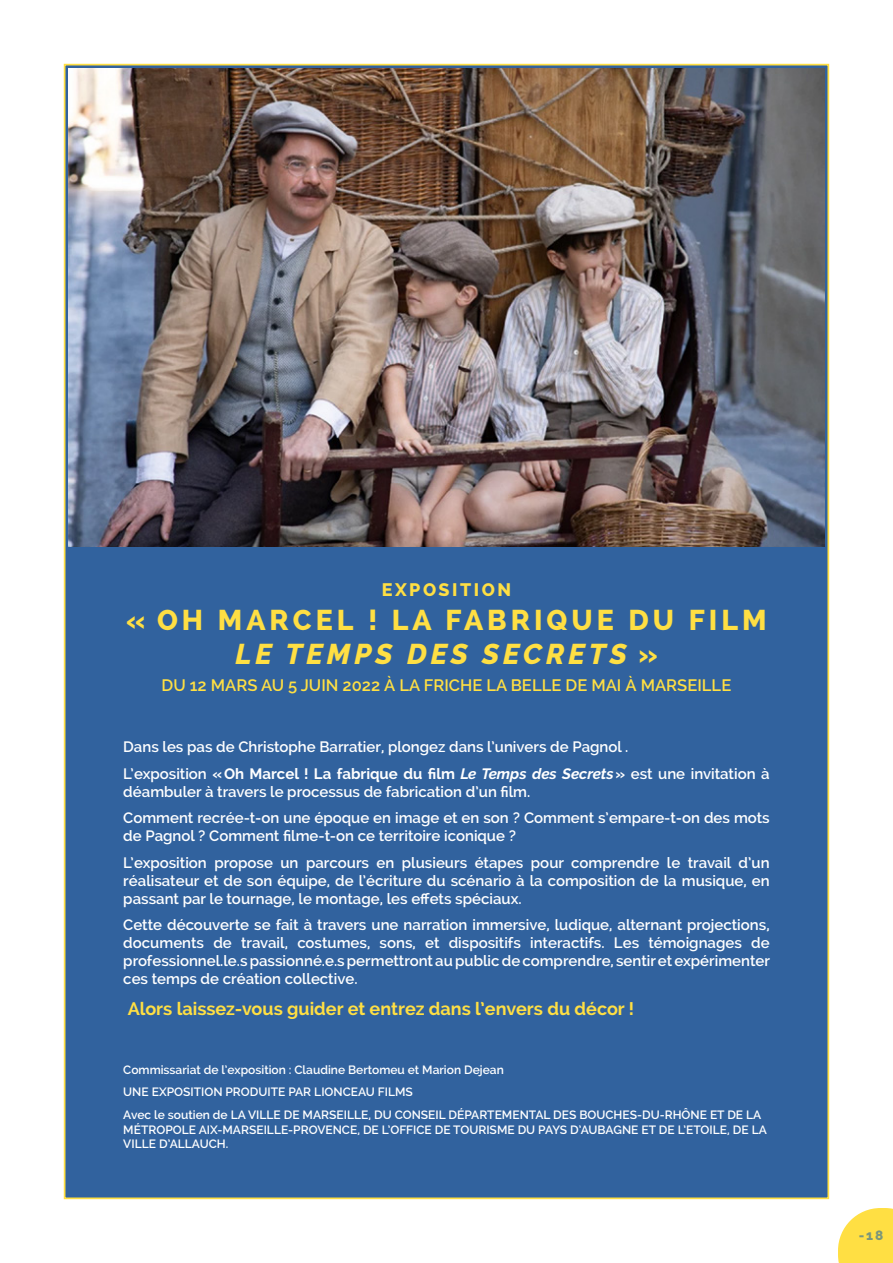
<style>
.page{position:relative;width:893px;height:1263px;background:#fff}
.page>*{position:absolute;margin:0;border:0;box-sizing:border-box;transform-origin:0 0}
.t1{font:800 28.5px/34.2px "Raleway";letter-spacing:.14em;color:#ffdf43;text-align:center}
.t2{font:700 18px "Raleway";color:#ffdf43}
.t3{font:800 18px "Raleway";letter-spacing:.14em;color:#ffdf43}
.t4{font:600 16.5px "Raleway";color:#ffdf43}
.t5{font:600 15px/18px "Raleway";color:#fff}
.t6{font:800 13.5px "Raleway";color:#7b967b}
.t7{font:600 12px/23px "Raleway";color:#fff}
.s1{font-style:italic}
.s2{font-weight:700}
.s3{font-weight:700;font-style:italic}
</style>
<div class="page">
<div style="left:64px;top:64px;width:765px;height:1135px;background:#31629e;border:2px solid #ffdf43"></div>
<img style="left:68px;top:68px;width:757px;height:478px">
<svg style="left:838px;top:1208px;width:55px;height:55px;background:#ffe35b"></svg>
<p class="t3" style="left:382px;top:580px;width:131px">EXPOSITION</p>
<h1 class="t1" style="left:126px;top:603px;width:642px">« OH MARCEL ! LA FABRIQUE DU FILM<br><span class="s1">LE TEMPS DES SECRETS</span> »</h1>
<p class="t4" style="left:162px;top:676px;width:571px">DU 12 MARS AU 5 JUIN 2022 À LA FRICHE LA BELLE DE MAI À MARSEILLE</p>
<p class="t5" style="left:123px;top:734px;width:648px;line-height:26.5px">Dans les pas de Christophe Barratier, plongez dans l’univers de Pagnol .<br>L’exposition <span class="s2">«Oh Marcel ! La fabrique du film</span> <span class="s3">Le Temps des Secrets</span><span class="s2">»</span> est une invitation à</p>
<p class="t5" style="left:123px;top:778px;width:648px;line-height:26.5px">déambuler à travers le processus de fabrication d’un film.<br>Comment recrée-t-on une époque en image et en son ? Comment s’empare-t-on des mots</p>
<p class="t5" style="left:123px;top:823px;width:648px;line-height:26.5px">de Pagnol ? Comment filme-t-on ce territoire iconique ?<br>L’exposition propose un parcours en plusieurs étapes pour comprendre le travail d’un</p>
<p class="t5" style="left:123px;top:872px;width:648px">réalisateur et de son équipe, de l’écriture du scénario à la composition de la musique, en passant par le tournage, le montage, les effets spéciaux.</p>
<p class="t5" style="left:123px;top:916px;width:648px;text-align:justify">Cette découverte se fait à travers une narration immersive, ludique, alternant projections, documents de travail, costumes, sons, et dispositifs interactifs. Les témoignages de professionnel.le.s passionné.e.s permettront au public de comprendre, sentir et expérimenter ces temps de création collective.</p>
<p class="t2" style="left:128px;top:998px;width:508px">Alors laissez-vous guider et entrez dans l’envers du décor !</p>
<p class="t7" style="left:123px;top:1058px;width:640px">Commissariat de l’exposition : Claudine Bertomeu et Marion Dejean<br>UNE EXPOSITION PRODUITE PAR LIONCEAU FILMS<br>Avec le soutien de LA VILLE DE MARSEILLE, DU CONSEIL DÉPARTEMENTAL DES BOUCHES-DU-RHÔNE ET DE LA</p>
<p class="t7" style="left:123px;top:1122px;width:645px;line-height:14.4px">MÉTROPOLE AIX-MARSEILLE-PROVENCE, DE L’OFFICE DE TOURISME DU PAYS D’AUBAGNE ET DE L’ETOILE, DE LA<br>VILLE D’ALLAUCH.</p>
<p class="t6" style="left:859px;top:1227px;width:26px">-18</p>
</div>
